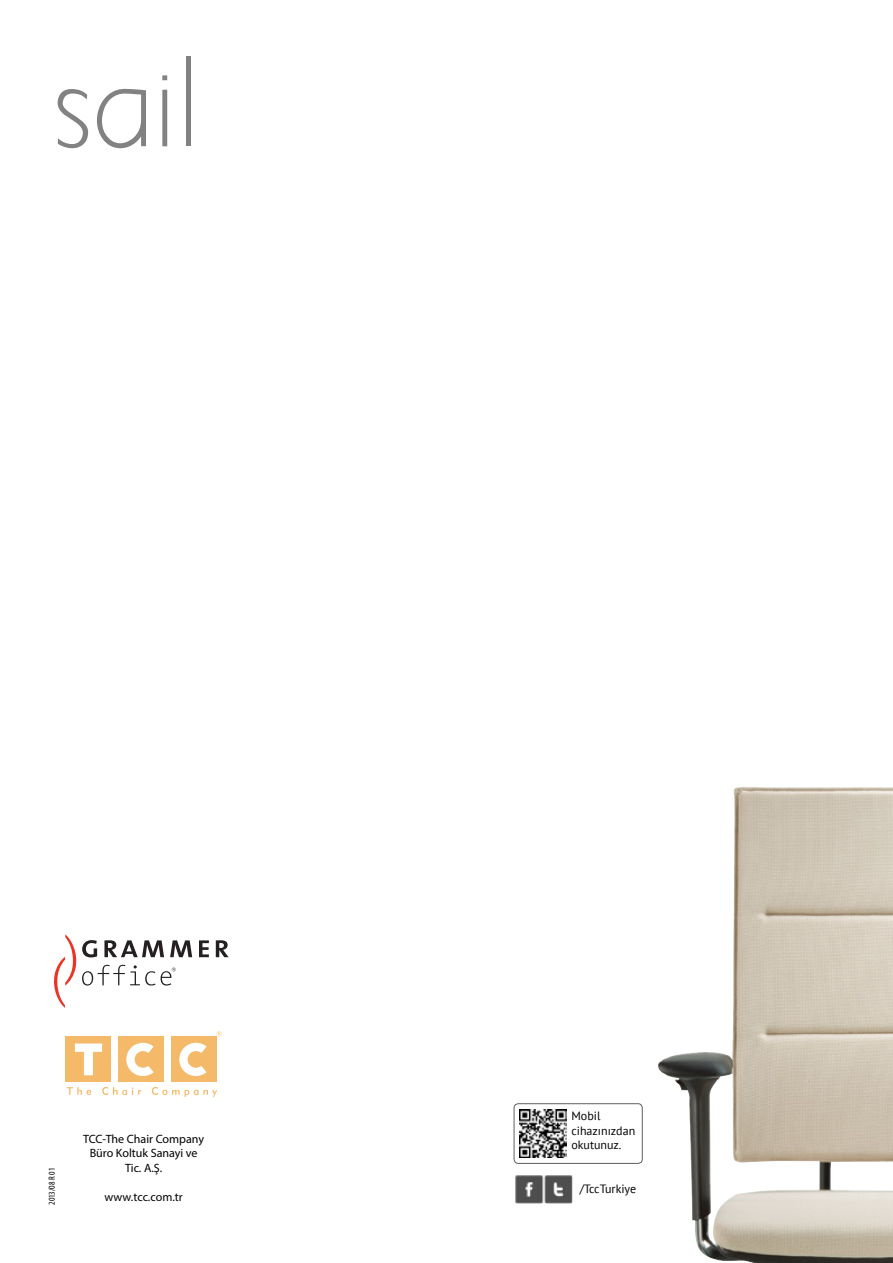
<style>
.page{position:relative;width:893px;height:1263px;background:#fff}
.page>*{position:absolute;margin:0;border:0;box-sizing:border-box;transform-origin:0 0}
.t1{font:97.5px "Aaargh Normal";color:#828282}
.t2{font:12px/14.4px "Myriad Pro";color:#000;text-align:center}
.t3{font:12px/14.4px "PT Sans";color:#000}
.t4{font:condensed 9px "Myriad Pro";color:#000}
</style>
<div class="page">
<img style="left:515px;top:1175px;width:57px;height:28px">
<div style="left:514px;top:1103px;width:128px;height:60px;border:1px solid #625d5d;border-radius:4px"></div>
<svg style="left:54px;top:934px;width:175px;height:74px"></svg>
<div style="left:119px;top:1037px;width:45px;height:45px;background:#f5ba69"></div>
<div style="left:172px;top:1037px;width:45px;height:45px;background:#f5ba69"></div>
<div style="left:66px;top:1037px;width:45px;height:45px;background:#f5ba69"></div>
<svg style="left:67px;top:1087px;width:24px;height:8px"></svg>
<svg style="left:102px;top:1087px;width:39px;height:8px"></svg>
<svg style="left:152px;top:1087px;width:65px;height:10px"></svg>
<svg style="left:126px;top:1043px;width:28px;height:33px"></svg>
<svg style="left:179px;top:1043px;width:28px;height:33px"></svg>
<svg style="left:75px;top:1043px;width:27px;height:32px"></svg>
<svg style="left:216px;top:1031px;width:6px;height:5px"></svg>
<img style="left:658px;top:787px;width:235px;height:476px">
<img style="left:519px;top:1109px;width:48px;height:48px">
<h1 class="t1" style="left:54px;top:52px;width:149px">sail</h1>
<p class="t4" style="left:47px;top:1205px;width:39px;rotate:-90deg">2013/08 R 01</p>
<p class="t2" style="left:83px;top:1131px;width:122px">TCC-The Chair Company<br>Büro Koltuk Sanayi ve<br>Tic. A.Ş.</p>
<p class="t2" style="left:104px;top:1189px;width:80px">www.tcc.com.tr</p>
<p class="t3" style="left:571px;top:1108px;width:65px">Mobil cihazınızdan okutunuz.</p>
<p class="t3" style="left:580px;top:1181px;width:58px">/TccTurkiye</p>
</div>
